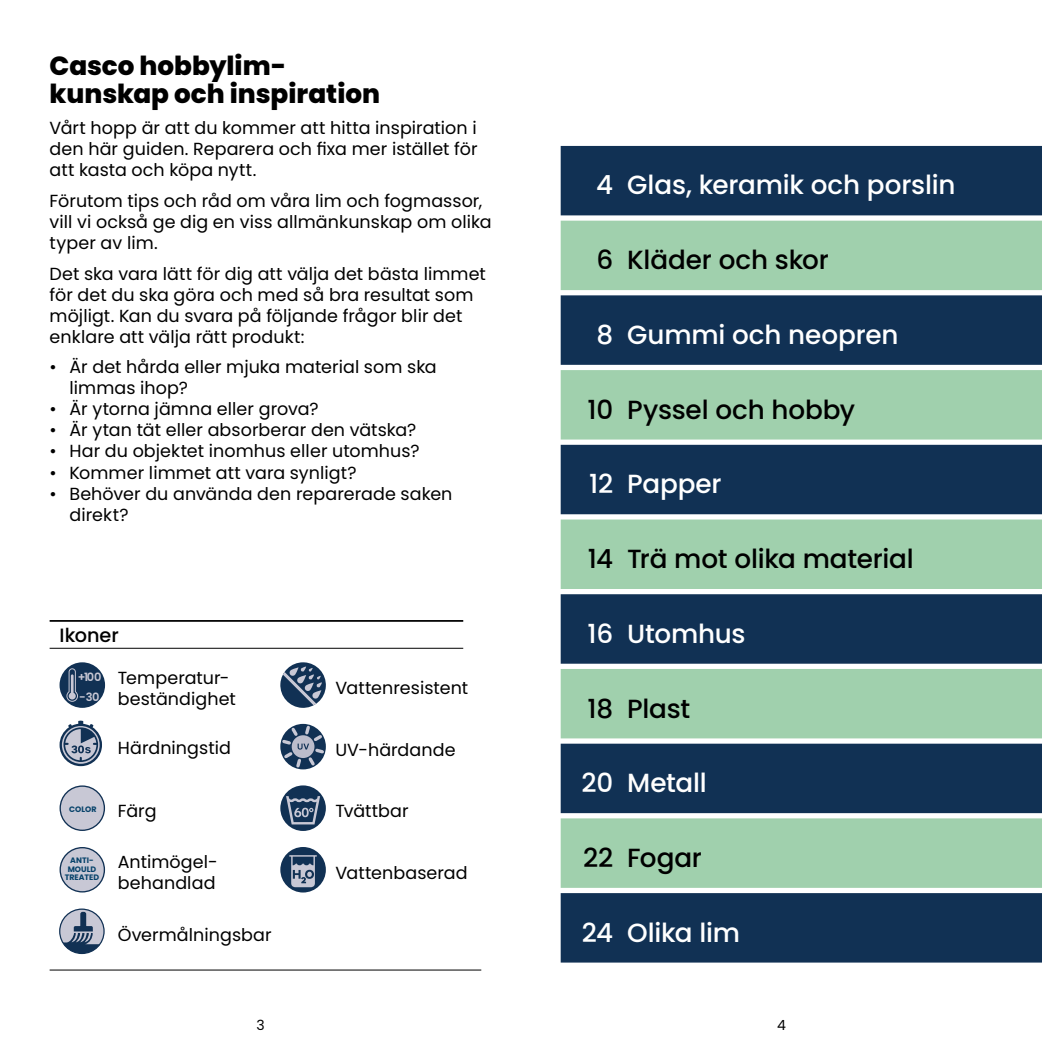
<style>
.page{position:relative;width:1042px;height:1042px;background:#fff}
.page>*{position:absolute;margin:0;border:0;box-sizing:border-box;transform-origin:0 0}
.t1{font:500 26.25px "Poppins";letter-spacing:-.01em;color:#fff}
.t2{font:500 26.25px "Poppins";letter-spacing:-.01em;color:#000}
.t3{font:800 26.25px/28px "Poppins";color:#000}
.t4{font:500 19.25px "Poppins";color:#000}
.t5{font:17.5px/21px "Poppins";letter-spacing:.005em;color:#000}
.t6{font:14px "Poppins";color:#000}
.t7{font:600 11.38px/19.6px "Poppins";color:#c8c8d5}
.t8{font:700 7.88px/8.4px "Poppins";color:#06426a;text-align:center}
</style>
<div class="page">
<svg style="left:561px;top:146px;width:481px;height:816px;background:#213f60"></svg>
<svg style="left:561px;top:221px;width:481px;height:667px;background:#6a908d"></svg>
<hr style="left:50px;top:620px;width:413px;height:2px;background:#000">
<hr style="left:50px;top:648px;width:413px;height:1px;background:#000">
<div style="left:60px;top:662px;width:45px;height:46px;background:#113154;border-radius:50%"></div>
<svg style="left:66px;top:668px;width:12px;height:34px"></svg>
<svg style="left:59px;top:720px;width:43px;height:46px"></svg>
<svg style="left:60px;top:785px;width:45px;height:46px"></svg>
<svg style="left:280px;top:662px;width:46px;height:46px"></svg>
<svg style="left:280px;top:723px;width:46px;height:47px"></svg>
<div style="left:280px;top:785px;width:46px;height:46px;background:#113154;border-radius:50%"></div>
<svg style="left:285px;top:796px;width:36px;height:28px"></svg>
<div style="left:280px;top:847px;width:46px;height:45px;background:#113154;border-radius:50%"></div>
<svg style="left:289px;top:855px;width:28px;height:32px"></svg>
<svg style="left:60px;top:847px;width:45px;height:45px"></svg>
<svg style="left:59px;top:908px;width:46px;height:46px"></svg>
<hr style="left:50px;top:969px;width:431px;height:1px;background:#000">
<h1 class="t3" style="left:50px;top:52px;width:332px">Casco hobbylim&shy;kunskap och inspiration</h1>
<p class="t5" style="left:50px;top:117px;width:429px;text-align:justify">Vårt hopp är att du kommer att hitta inspiration i den här guiden. Reparera och fixa mer istället för att kasta och köpa nytt.</p>
<p class="t5" style="left:50px;top:190px;width:443px">Förutom tips och råd om våra lim och fogmassor, vill vi också ge dig en viss allmänkunskap om olika typer av lim.</p>
<p class="t5" style="left:50px;top:263px;width:438px">Det ska vara lätt för dig att välja det bästa limmet för det du ska göra och med så bra resultat som möjligt. Kan du svara på följande frågor blir det enklare att välja rätt produkt:</p>
<p class="t5" style="left:69px;top:357px;width:369px;text-indent:-20px">• Är det hårda eller mjuka material som ska limmas ihop?</p>
<p class="t5" style="left:50px;top:399px;width:270px">• Är ytorna jämna eller grova?</p>
<p class="t5" style="left:50px;top:420px;width:368px">• Är ytan tät eller absorberar den vätska?</p>
<p class="t5" style="left:50px;top:441px;width:371px">• Har du objektet inomhus eller utomhus?</p>
<p class="t5" style="left:50px;top:462px;width:308px">• Kommer limmet att vara synligt?</p>
<p class="t5" style="left:69px;top:483px;width:384px;text-indent:-20px">• Behöver du använda den reparerade saken direkt?</p>
<p class="t4" style="left:60px;top:624px;width:61px">Ikoner</p>
<p class="t7" style="left:78px;top:667px;width:25px">+100 -30</p>
<p class="t5" style="left:118px;top:667px;width:120px">Temperatur&shy;beständighet</p>
<p class="t5" style="left:118px;top:737px;width:115px">Härdningstid</p>
<p class="t8" style="left:69px;top:804px;width:29px">COLOR</p>
<p class="t8" style="left:65px;top:856px;width:36px">ANTI-<br>MOULD<br>TREATED</p>
<p class="t5" style="left:118px;top:801px;width:40px">Färg</p>
<p class="t5" style="left:118px;top:852px;width:102px">Antimögel&shy;behandlad</p>
<p class="t5" style="left:118px;top:924px;width:155px">Övermålningsbar</p>
<p class="t5" style="left:335px;top:678px;width:134px">Vattenresistent</p>
<p class="t5" style="left:335px;top:739px;width:122px">UV-härdande</p>
<p class="t5" style="left:335px;top:801px;width:75px">Tvättbar</p>
<p class="t5" style="left:335px;top:862px;width:134px">Vattenbaserad</p>
<h1 class="t1" style="left:596px;top:170px;width:361px">4 Glas, keramik och porslin</h1>
<h1 class="t2" style="left:596px;top:245px;width:234px">6 Kläder och skor</h1>
<h1 class="t1" style="left:596px;top:319px;width:303px">8 Gummi och neopren</h1>
<h1 class="t2" style="left:587px;top:394px;width:269px">10 Pyssel och hobby</h1>
<h1 class="t1" style="left:589px;top:469px;width:134px">12 Papper</h1>
<h1 class="t2" style="left:588px;top:544px;width:327px">14 Trä mot olika material</h1>
<h1 class="t1" style="left:587px;top:618px;width:159px">16 Utomhus</h1>
<h1 class="t2" style="left:587px;top:693px;width:104px">18 Plast</h1>
<h1 class="t1" style="left:581px;top:768px;width:127px">20 Metall</h1>
<h1 class="t2" style="left:583px;top:842px;width:120px">22 Fogar</h1>
<h1 class="t1" style="left:582px;top:917px;width:160px">24 Olika lim</h1>
<p class="t6" style="left:256px;top:1017px;width:10px">3</p>
<p class="t6" style="left:777px;top:1017px;width:10px">4</p>
</div>
